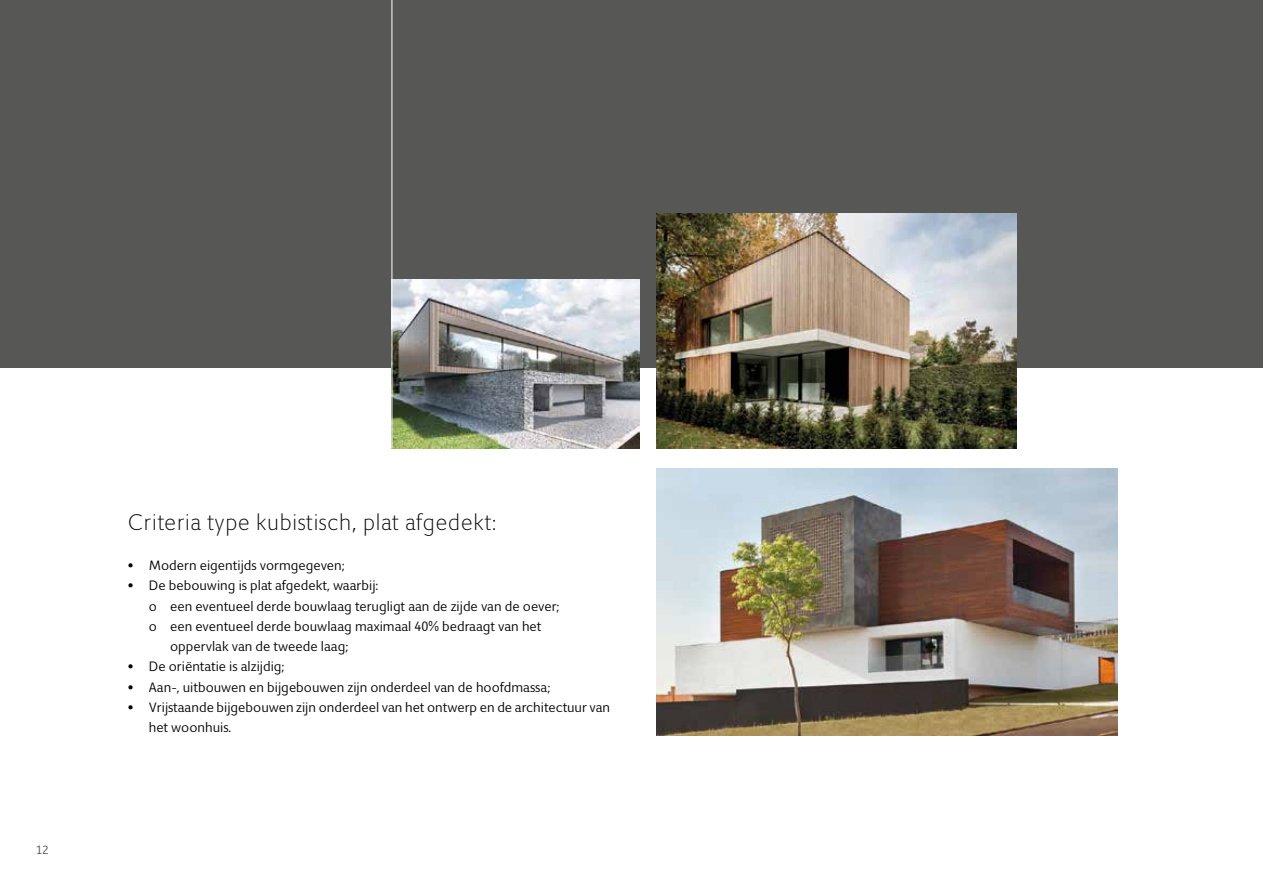
<style>
.page{position:relative;width:1263px;height:893px;background:#fff}
.page>*{position:absolute;margin:0;border:0;box-sizing:border-box;transform-origin:0 0}
.t1{font:300 22.5px "Giacomo";letter-spacing:.01em;color:#000}
.t2{font:13.5px/20.2px "Giacomo";color:#000}
.t3{font:12px "Giacomo";color:#495446}
</style>
<div class="page">
<div style="left:0;top:0;width:1263px;height:368px;background:#575756"></div>
<img style="left:657px;top:469px;width:460px;height:266px">
<img style="left:657px;top:213px;width:359px;height:236px">
<img style="left:393px;top:280px;width:247px;height:169px">
<hr style="left:392px;top:0;width:1px;height:449px;background:#fff">
<p class="t3" style="left:36px;top:842px;width:14px">12</p>
<h1 class="t1" style="left:128px;top:509px;width:371px">Criteria type kubistisch, plat afgedekt:</h1>
<p class="t2" style="left:128px;top:556px;width:219px">• Modern eigentijds vormgegeven;</p>
<p class="t2" style="left:128px;top:576px;width:252px">• De bebouwing is plat afgedekt, waarbij:</p>
<p class="t2" style="left:149px;top:596px;width:412px">o een eventueel derde bouwlaag terugligt aan de zijde van de oever;</p>
<p class="t2" style="left:149px;top:616px;width:394px">o een eventueel derde bouwlaag maximaal 40% bedraagt van het</p>
<p class="t2" style="left:170px;top:637px;width:180px">oppervlak van de tweede laag;</p>
<p class="t2" style="left:128px;top:657px;width:159px">• De oriëntatie is alzijdig;</p>
<p class="t2" style="left:128px;top:677px;width:424px">• Aan-, uitbouwen en bijgebouwen zijn onderdeel van de hoofdmassa;</p>
<p class="t2" style="left:149px;top:697px;width:463px;text-indent:-21px">• Vrijstaande bijgebouwen zijn onderdeel van het ontwerp en de architectuur van het woonhuis.</p>
</div>
